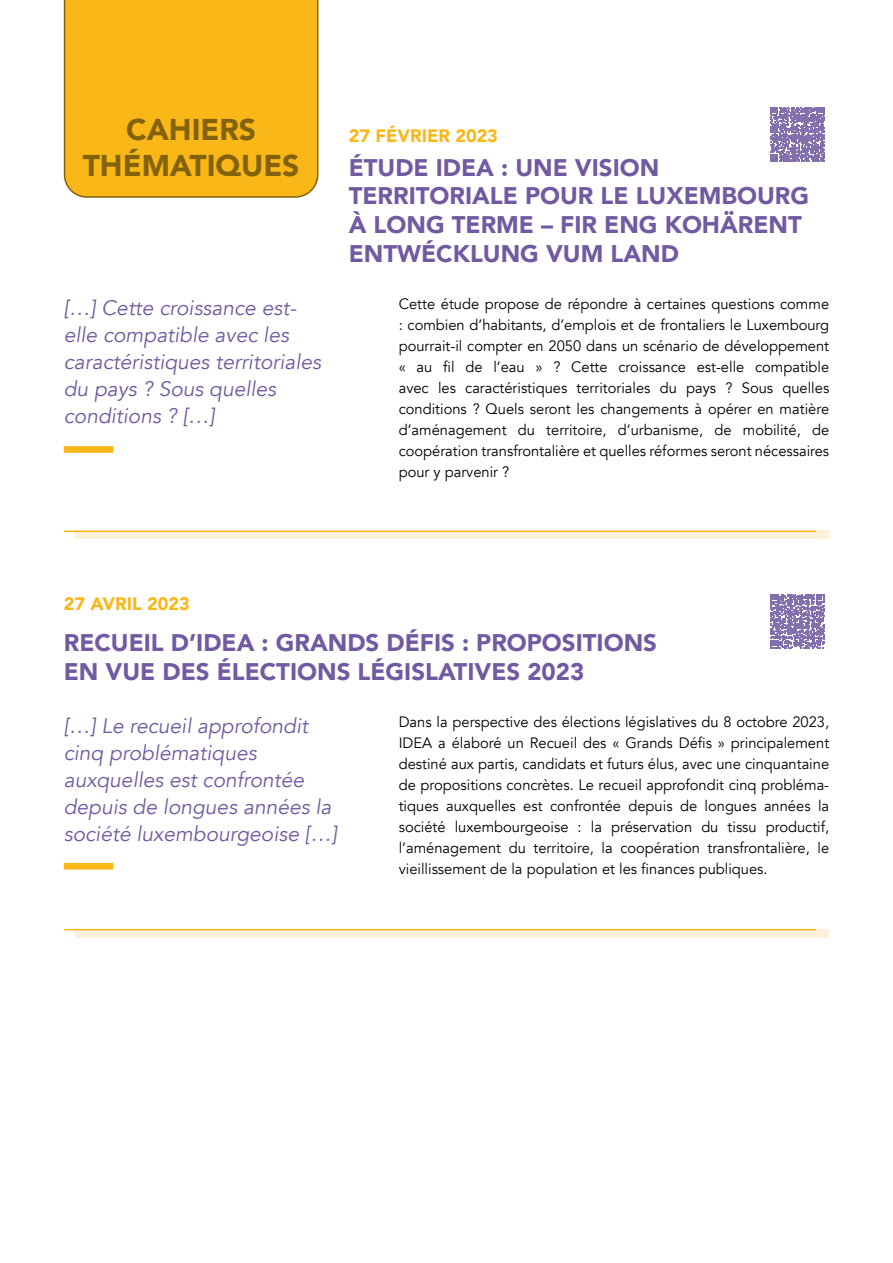
<style>
.page{position:relative;width:893px;height:1263px;background:#fff}
.page>*{position:absolute;margin:0;border:0;box-sizing:border-box;transform-origin:0 0}
.t1{font:900 30px/36px "Avenir";color:#82620b;text-align:center}
.t2{font:900 24px/28.8px "Avenir";color:#715aa1}
.t3{font:italic 21px/27px "Avenir";color:#715aa1}
.t4{font:900 18px "Avenir";color:#fab718}
.t5{font:15px/21px "Avenir";color:#000;text-align:justify}
</style>
<div class="page">
<div style="left:64px;top:0;width:254px;height:198px;background:#fab718"></div>
<div style="left:64px;top:446px;width:49px;height:7px;background:#fab718"></div>
<div style="left:64px;top:863px;width:49px;height:6px;background:#fab718"></div>
<div style="left:76px;top:530px;width:753px;height:9px;background:#fff1d9"></div>
<hr style="left:64px;top:530px;width:752px;height:2px;background:#fab718">
<svg style="left:76px;top:929px;width:753px;height:8px;background:#feedcd"></svg>
<hr style="left:64px;top:929px;width:752px;height:1px;background:#fab718">
<svg style="left:770px;top:107px;width:54px;height:55px"></svg>
<svg style="left:770px;top:594px;width:54px;height:54px"></svg>
<h1 class="t1" style="left:83px;top:111px;width:218px">CAHIERS<br>THÉMATIQUES</h1>
<h3 class="t3" style="left:64px;top:294px;width:259px">[…] Cette croissance est&shy;elle compatible avec les caractéristiques territoriales du pays ? Sous quelles conditions ? […]</h3>
<p class="t4" style="left:349px;top:120px;width:151px">27 FÉVRIER 2023</p>
<h2 class="t2" style="left:349px;top:152px;width:462px">ÉTUDE IDEA : UNE VISION<br>TERRITORIALE POUR LE LUXEMBOURG<br>À LONG TERME – FIR ENG KOHÄRENT<br>ENTWÉCKLUNG VUM LAND</h2>
<p class="t5" style="left:399px;top:293px;width:432px">Cette étude propose de répondre à certaines questions comme : combien d’habitants, d’emplois et de frontaliers le Luxembourg pourrait-il compter en 2050 dans un scénario de développement « au fil de l’eau » ? Cette croissance est-elle compatible avec les caractéristiques territoriales du pays ? Sous quelles conditions ? Quels seront les changements à opérer en matière d’aménagement du territoire, d’urbanisme, de mobilité, de coopération transfrontalière et quelles réformes seront nécessaires pour y parvenir ?</p>
<p class="t4" style="left:64px;top:588px;width:128px">27 AVRIL 2023</p>
<h2 class="t2" style="left:64px;top:628px;width:595px">RECUEIL D’IDEA : GRANDS DÉFIS : PROPOSITIONS<br>EN VUE DES ÉLECTIONS LÉGISLATIVES 2023</h2>
<h3 class="t3" style="left:64px;top:713px;width:275px">[…] Le recueil approfondit cinq problématiques auxquelles est confrontée depuis de longues années la société luxembourgeoise […]</h3>
<p class="t5" style="left:399px;top:712px;width:432px">Dans la perspective des élections législatives du 8 octobre 2023, IDEA a élaboré un Recueil des « Grands Défis » principalement destiné aux partis, candidats et futurs élus, avec une cinquantaine de propositions concrètes. Le recueil approfondit cinq probléma&shy;tiques auxquelles est confrontée depuis de longues années la société luxembourgeoise : la préservation du tissu productif, l’aménagement du territoire, la coopération transfrontalière, le vieillissement de la population et les finances publiques.</p>
</div>
